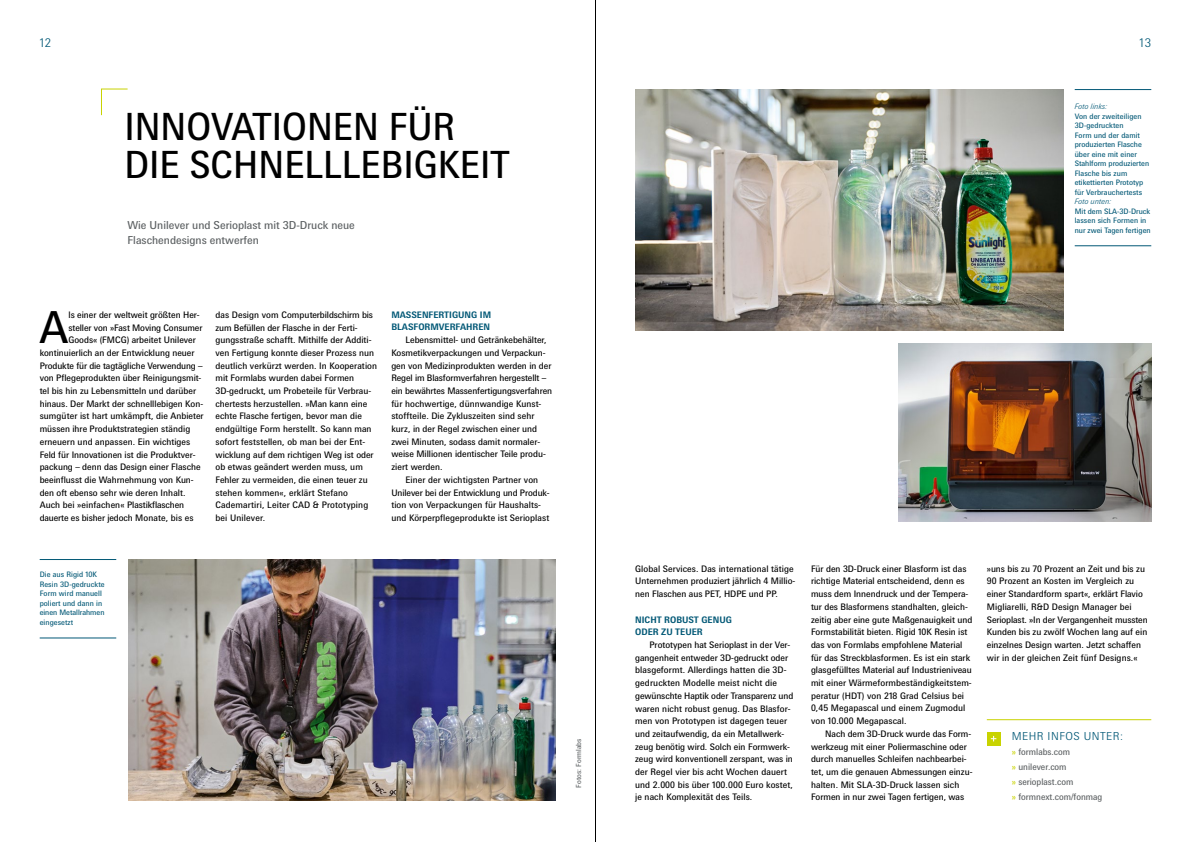
<style>
.page{position:relative;width:1191px;height:842px;background:#fff}
.page>*{position:absolute;margin:0;border:0;box-sizing:border-box;transform-origin:0 0}
.t1{font:44.1px "Messe Univers";color:#000}
.t2{font:37.5px/38.1px "Messe Univers";color:#000}
.t3{font:300 12px "Messe Univers";color:#025876}
.t4{font:11px/15.1px "Messe Univers";color:#5c6062}
.t5{font:300 11px "Messe Univers";letter-spacing:.04em;color:#025876}
.t6{font:9px/12.7px "Messe Univers";color:#000}
.t7{font:700 9px/12.7px "Messe Univers";color:#025876}
.t8{font:9px/15.1px "Messe Univers";color:#5c6062}
.t9{font:7.5px/9.5px "Messe Univers";letter-spacing:.01em;color:#025876}
.t10{font:italic 300 7.5px "Messe Univers";letter-spacing:.01em;color:#025876}
.t11{font:7px "Messe Univers";letter-spacing:.01em;color:#5c6062}
.s1{color:#c8d300}
</style>
<div class="page">
<img style="left:128px;top:559px;width:428px;height:241px">
<img style="left:899px;top:343px;width:252px;height:178px">
<img style="left:635px;top:89px;width:428px;height:241px">
<svg style="left:101px;top:88px;width:27px;height:28px"></svg>
<hr style="left:40px;top:638px;width:76px;height:1px;background:#025876">
<hr style="left:40px;top:559px;width:76px;height:1px;background:#025876">
<hr style="left:986px;top:719px;width:165px;height:1px;background:#c8d300">
<div style="left:986px;top:732px;width:14px;height:13px;background:#c8d300"></div>
<svg style="left:990px;top:736px;width:6px;height:5px"></svg>
<hr style="left:1074px;top:245px;width:77px;height:1px;background:#025876">
<hr style="left:1074px;top:89px;width:77px;height:1px;background:#025876">
<hr style="left:595px;top:0;width:1px;height:842px;background:#000">
<h3 class="t3" style="left:40px;top:35px;width:13px">12</h3>
<h3 class="t3" style="left:1139px;top:35px;width:13px">13</h3>
<h2 class="t2" style="left:124px;top:107px;width:387px">INNOVATIONEN FÜR<br>DIE SCHNELLLEBIGKEIT</h2>
<p class="t4" style="left:128px;top:217px;width:229px">Wie Unilever und Serioplast mit 3D-Druck neue<br>Flaschendesigns entwerfen</p>
<h1 class="t1" style="left:40px;top:300px;width:30px">A</h1>
<p class="t6" style="left:68px;top:308px;width:133px">ls einer der weltweit größten Her-</p>
<p class="t6" style="left:68px;top:321px;width:135px">steller von »Fast Moving Consumer</p>
<p class="t6" style="left:68px;top:333px;width:129px">Goods« (FMCG) arbeitet Unilever</p>
<p class="t6" style="left:40px;top:346px;width:156px">kontinuierlich an der Entwicklung neuer</p>
<p class="t6" style="left:40px;top:359px;width:164px">Produkte für die tagtägliche Verwendung –</p>
<p class="t6" style="left:40px;top:372px;width:163px">von Pflegeprodukten über Reinigungsmit-</p>
<p class="t6" style="left:40px;top:384px;width:158px">tel bis hin zu Lebensmitteln und darüber</p>
<p class="t6" style="left:40px;top:397px;width:165px">hinaus. Der Markt der schnelllebigen Kon-</p>
<p class="t6" style="left:40px;top:410px;width:165px">sumgüter ist hart umkämpft, die Anbieter</p>
<p class="t6" style="left:40px;top:422px;width:152px">müssen ihre Produktstrategien ständig</p>
<p class="t6" style="left:40px;top:435px;width:152px">erneuern und anpassen. Ein wichtiges</p>
<p class="t6" style="left:40px;top:448px;width:157px">Feld für Innovationen ist die Produktver-</p>
<p class="t6" style="left:40px;top:460px;width:162px">packung – denn das Design einer Flasche</p>
<p class="t6" style="left:40px;top:473px;width:155px">beeinflusst die Wahrnehmung von Kun-</p>
<p class="t6" style="left:40px;top:486px;width:147px">den oft ebenso sehr wie deren Inhalt.</p>
<p class="t6" style="left:40px;top:499px;width:146px">Auch bei »einfachen« Plastikflaschen</p>
<p class="t6" style="left:40px;top:511px;width:155px">dauerte es bisher jedoch Monate, bis es</p>
<p class="t6" style="left:215px;top:308px;width:163px">das Design vom Computerbildschirm bis zum Befüllen der Flasche in der Ferti&shy;gungsstraße schafft. Mithilfe der Additi&shy;ven Fertigung konnte dieser Prozess nun deutlich verkürzt werden. In Kooperation mit Formlabs wurden dabei Formen 3D-gedruckt, um Probeteile für Verbrau&shy;chertests herzustellen. »Man kann eine echte Flasche fertigen, bevor man die endgültige Form herstellt. So kann man sofort feststellen, ob man bei der Ent&shy;wicklung auf dem richtigen Weg ist oder ob etwas geändert werden muss, um Fehler zu vermeiden, die einen teuer zu stehen kommen«, erklärt Stefano Cademartiri, Leiter CAD &amp; Prototyping bei Unilever.</p>
<p class="t7" style="left:391px;top:308px;width:101px">MASSENFERTIGUNG IM<br>BLASFORMVERFAHREN</p>
<p class="t6" style="left:405px;top:333px;width:143px">Lebensmittel- und Getränkebehälter,</p>
<p class="t6" style="left:391px;top:346px;width:156px">Kosmetikverpackungen und Verpackun-</p>
<p class="t6" style="left:391px;top:359px;width:162px">gen von Medizinprodukten werden in der</p>
<p class="t6" style="left:391px;top:372px;width:156px">Regel im Blasformverfahren hergestellt –</p>
<p class="t6" style="left:391px;top:384px;width:162px">ein bewährtes Massenfertigungsverfahren</p>
<p class="t6" style="left:391px;top:397px;width:152px">für hochwertige, dünnwandige Kunst-</p>
<p class="t6" style="left:391px;top:410px;width:145px">stoffteile. Die Zykluszeiten sind sehr</p>
<p class="t6" style="left:391px;top:422px;width:147px">kurz, in der Regel zwischen einer und</p>
<p class="t6" style="left:391px;top:435px;width:150px">zwei Minuten, sodass damit normaler-</p>
<p class="t6" style="left:391px;top:448px;width:156px">weise Millionen identischer Teile produ-</p>
<p class="t6" style="left:391px;top:460px;width:53px">ziert werden.</p>
<p class="t6" style="left:405px;top:473px;width:134px">Einer der wichtigsten Partner von</p>
<p class="t6" style="left:391px;top:486px;width:160px">Unilever bei der Entwicklung und Produk-</p>
<p class="t6" style="left:391px;top:499px;width:151px">tion von Verpackungen für Haushalts-</p>
<p class="t6" style="left:391px;top:511px;width:159px">und Körperpflegeprodukte ist Serioplast</p>
<p class="t9" style="left:40px;top:570px;width:67px">Die aus Rigid 10K<br>Resin 3D-gedruckte<br>Form wird manuell poliert und dann in einen Metallrahmen eingesetzt</p>
<p class="t11" style="left:574px;top:788px;width:51px;rotate:-90deg">Fotos: Formlabs</p>
<p class="t10" style="left:1074px;top:102px;width:34px">Foto links:</p>
<p class="t9" style="left:1074px;top:111px;width:76px">Von der zweiteiligen<br>3D-gedruckten<br>Form und der damit produzierten Flasche über eine mit einer<br>Stahlform produzierten<br>Flasche bis zum etikettierten Prototyp für Verbrauchertests</p>
<p class="t10" style="left:1074px;top:197px;width:38px">Foto unten:</p>
<p class="t9" style="left:1074px;top:206px;width:77px">Mit dem SLA-3D-Druck lassen sich Formen in nur zwei Tagen fertigen</p>
<p class="t6" style="left:635px;top:562px;width:162px">Global Services. Das international tätige<br>Unternehmen produziert jährlich 4 Millio&shy;nen Flaschen aus PET, HDPE und PP.</p>
<p class="t7" style="left:635px;top:613px;width:98px">NICHT ROBUST GENUG<br>ODER ZU TEUER</p>
<p class="t6" style="left:635px;top:638px;width:160px;text-indent:14px">Prototypen hat Serioplast in der Ver&shy;gangenheit entweder 3D-gedruckt oder blasgeformt. Allerdings hatten die 3D&shy;gedruckten Modelle meist nicht die gewünschte Haptik oder Transparenz und waren nicht robust genug. Das Blasfor&shy;men von Prototypen ist dagegen teuer und zeitaufwendig, da ein Metallwerk&shy;zeug benötig wird. Solch ein Formwerk&shy;zeug wird konventionell zerspant, was in der Regel vier bis acht Wochen dauert und 2.000 bis über 100.000 Euro kostet, je nach Komplexität des Teils.</p>
<p class="t6" style="left:811px;top:562px;width:163px">Für den 3D-Druck einer Blasform ist das richtige Material entscheidend, denn es muss dem Innendruck und der Tempera&shy;tur des Blasformens standhalten, gleich&shy;zeitig aber eine gute Maßgenauigkeit und Formstabilität bieten. Rigid 10K Resin ist das von Formlabs empfohlene Material für das Streckblasformen. Es ist ein stark glasgefülltes Material auf Industrieniveau mit einer Wärmeformbeständigkeitstem&shy;peratur (HDT) von 218 Grad Celsius bei 0,45 Megapascal und einem Zugmodul von 10.000 Megapascal.</p>
<p class="t6" style="left:811px;top:727px;width:163px;text-indent:14px">Nach dem 3D-Druck wurde das Form&shy;werkzeug mit einer Poliermaschine oder durch manuelles Schleifen nachbearbei&shy;tet, um die genauen Abmessungen einzu&shy;halten. Mit SLA-3D-Druck lassen sich Formen in nur zwei Tagen fertigen, was</p>
<p class="t6" style="left:986px;top:562px;width:162px">»uns bis zu 70 Prozent an Zeit und bis zu 90 Prozent an Kosten im Vergleich zu einer Standardform spart«, erklärt Flavio Migliarelli, R&amp;D Design Manager bei Serioplast. »In der Vergangenheit mussten Kunden bis zu zwölf Wochen lang auf ein einzelnes Design warten. Jetzt schaffen wir in der gleichen Zeit fünf Designs.«</p>
<p class="t5" style="left:1011px;top:729px;width:113px">MEHR INFOS UNTER:</p>
<p class="t8" style="left:1011px;top:744px;width:92px"><span class="s1">»</span> formlabs.com<br><span class="s1">»</span> unilever.com<br><span class="s1">»</span> serioplast.com<br><span class="s1">»</span> formnext.com/fonmag</p>
</div>
